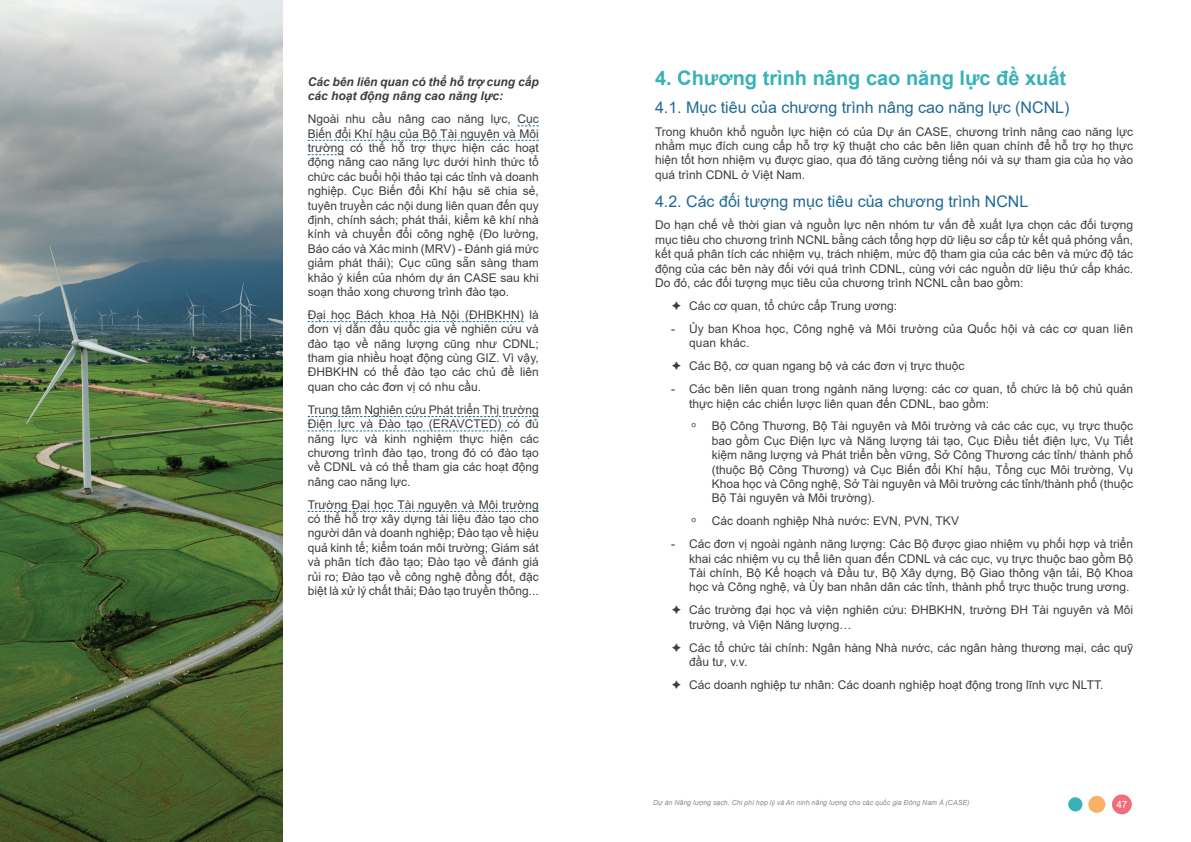
<style>
.page{position:relative;width:1191px;height:842px;background:#fff}
.page>*{position:absolute;margin:0;border:0;box-sizing:border-box;transform-origin:0 0}
.t1{font:700 20px "Arial";color:#37b2b6}
.t2{font:16px "Arial";color:#216995}
.t3{font:12px/14.4px "Arial";color:#3e3e3f;text-align:justify}
.t4{font:italic 700 12px/14.4px "Arial";color:#3e3e3f}
.t5{font:10px "Arial";color:#fff}
.t6{font:italic 7px "Arial";color:#8b8d90}
</style>
<div class="page">
<div style="left:1068px;top:797px;width:14px;height:14px;background:#37b2b6;border-radius:50%"></div>
<div style="left:1088px;top:796px;width:17px;height:17px;background:#fab165;border-radius:50%"></div>
<div style="left:1112px;top:794px;width:19px;height:20px;background:#ef6e7b;border-radius:50%"></div>
<svg style="left:517px;top:126px;width:22px;height:1px"></svg>
<svg style="left:308px;top:140px;width:231px;height:1px"></svg>
<svg style="left:308px;top:154px;width:36px;height:1px"></svg>
<svg style="left:308px;top:321px;width:216px;height:1px"></svg>
<svg style="left:308px;top:416px;width:231px;height:1px"></svg>
<svg style="left:308px;top:431px;width:199px;height:1px"></svg>
<svg style="left:308px;top:511px;width:231px;height:1px"></svg>
<img style="left:0;top:0;width:283px;height:842px">
<p class="t4" style="left:308px;top:75px;width:233px">Các bên liên quan có thể hỗ trợ cung cấp các hoạt động nâng cao năng lực:</p>
<p class="t3" style="left:308px;top:112px;width:233px">Ngoài nhu cầu nâng cao năng lực, Cục Biến đổi Khí hậu của Bộ Tài nguyên và Môi trường có thể hỗ trợ thực hiện các hoạt động nâng cao năng lực dưới hình thức tổ chức các buổi hội thảo tại các tỉnh và doanh nghiệp. Cục Biến đổi Khí hậu sẽ chia sẻ, tuyên truyền các nội dung liên quan đến quy định, chính sách; phát thải, kiểm kê khí nhà kính và chuyển đổi công nghệ (Đo lường, Báo cáo và Xác minh (MRV) - Đánh giá mức giảm phát thải); Cục cũng sẵn sàng tham khảo ý kiến của nhóm dự án CASE sau khi soạn thảo xong chương trình đào tạo.</p>
<p class="t3" style="left:308px;top:307px;width:233px">Đại học Bách khoa Hà Nội (ĐHBKHN) là đơn vị dẫn đầu quốc gia về nghiên cứu và đào tạo về năng lượng cũng như CDNL; tham gia nhiều hoạt động cùng GIZ. Vì vậy, ĐHBKHN có thể đào tạo các chủ đề liên quan cho các đơn vị có nhu cầu.</p>
<p class="t3" style="left:308px;top:402px;width:233px">Trung tâm Nghiên cứu Phát triển Thị trường Điện lực và Đào tạo (ERAVCTED) có đủ năng lực và kinh nghiệm thực hiện các chương trình đào tạo, trong đó có đào tạo về CDNL và có thể tham gia các hoạt động nâng cao năng lực.</p>
<p class="t3" style="left:308px;top:497px;width:233px">Trường Đại học Tài nguyên và Môi trường có thể hỗ trợ xây dựng tài liệu đào tạo cho người dân và doanh nghiệp; Đào tạo về hiệu quả kinh tế; kiểm toán môi trường; Giám sát và phân tích đào tạo; Đào tạo về đánh giá rủi ro; Đào tạo về công nghệ đồng đốt, đặc biệt là xử lý chất thải; Đào tạo truyền thông...</p>
<h1 class="t1" style="left:655px;top:64px;width:413px">4. Chương trình nâng cao năng lực đề xuất</h1>
<h2 class="t2" style="left:655px;top:96px;width:416px">4.1. Mục tiêu của chương trình nâng cao năng lực (NCNL)</h2>
<p class="t3" style="left:655px;top:124px;width:480px">Trong khuôn khổ nguồn lực hiện có của Dự án CASE, chương trình nâng cao năng lực nhằm mục đích cung cấp hỗ trợ kỹ thuật cho các bên liên quan chính để hỗ trợ họ thực hiện tốt hơn nhiệm vụ được giao, qua đó tăng cường tiếng nói và sự tham gia của họ vào quá trình CDNL ở Việt Nam.</p>
<h2 class="t2" style="left:655px;top:190px;width:375px">4.2. Các đối tượng mục tiêu của chương trình NCNL</h2>
<p class="t3" style="left:655px;top:218px;width:480px">Do hạn chế về thời gian và nguồn lực nên nhóm tư vấn đề xuất lựa chọn các đối tượng mục tiêu cho chương trình NCNL bằng cách tổng hợp dữ liệu sơ cấp từ kết quả phỏng vấn, kết quả phân tích các nhiệm vụ, trách nhiệm, mức độ tham gia của các bên và mức độ tác động của các bên này đối với quá trình CDNL, cùng với các nguồn dữ liệu thứ cấp khác.<br>Do đó, các đối tượng mục tiêu của chương trình NCNL cần bao gồm:</p>
<p class="t3" style="left:689px;top:298px;width:209px">Các cơ quan, tổ chức cấp Trung ương:</p>
<p class="t3" style="left:689px;top:321px;width:445px;text-indent:-18px">- Ủy ban Khoa học, Công nghệ và Môi trường của Quốc hội và các cơ quan liên quan khác.</p>
<p class="t3" style="left:689px;top:359px;width:277px">Các Bộ, cơ quan ngang bộ và các đơn vị trực thuộc</p>
<p class="t3" style="left:689px;top:382px;width:445px;text-indent:-18px">- Các bên liên quan trong ngành năng lượng: các cơ quan, tổ chức là bộ chủ quản thực hiện các chiến lược liên quan đến CDNL, bao gồm:</p>
<p class="t3" style="left:712px;top:419px;width:423px;text-indent:-18px">ͦ Bộ Công Thương, Bộ Tài nguyên và Môi trường và các các cục, vụ trực thuộc bao gồm Cục Điện lực và Năng lượng tái tạo, Cục Điều tiết điện lực, Vụ Tiết kiệm năng lượng và Phát triển bền vững, Sở Công Thương các tỉnh/ thành phố (thuộc Bộ Công Thương) và Cục Biến đổi Khí hậu, Tổng cục Môi trường, Vụ Khoa học và Công nghệ, Sở Tài nguyên và Môi trường các tỉnh/thành phố (thuộc Bộ Tài nguyên và Môi trường).</p>
<p class="t3" style="left:694px;top:514px;width:267px">ͦ Các doanh nghiệp Nhà nước: EVN, PVN, TKV</p>
<p class="t3" style="left:689px;top:537px;width:445px;text-indent:-18px">- Các đơn vị ngoài ngành năng lượng: Các Bộ được giao nhiệm vụ phối hợp và triển khai các nhiệm vụ cụ thể liên quan đến CDNL và các cục, vụ trực thuộc bao gồm Bộ Tài chính, Bộ Kế hoạch và Đầu tư, Bộ Xây dựng, Bộ Giao thông vận tải, Bộ Khoa học và Công nghệ, và Ủy ban nhân dân các tỉnh, thành phố trực thuộc trung ương.</p>
<p class="t3" style="left:689px;top:603px;width:445px">Các trường đại học và viện nghiên cứu: ĐHBKHN, trường ĐH Tài nguyên và Môi trường, và Viện Năng lượng…</p>
<p class="t3" style="left:689px;top:640px;width:445px">Các tổ chức tài chính: Ngân hàng Nhà nước, các ngân hàng thương mại, các quỹ đầu tư, v.v.</p>
<p class="t3" style="left:689px;top:677px;width:416px">Các doanh nghiệp tư nhân: Các doanh nghiệp hoạt động trong lĩnh vực NLTT.</p>
<p class="t6" style="left:653px;top:798px;width:317px">Dự án Năng lượng sạch, Chi phí hợp lý và An ninh năng lượng cho các quốc gia Đông Nam Á (CASE)</p>
<p class="t5" style="left:1116px;top:797px;width:13px">47</p>
</div>
